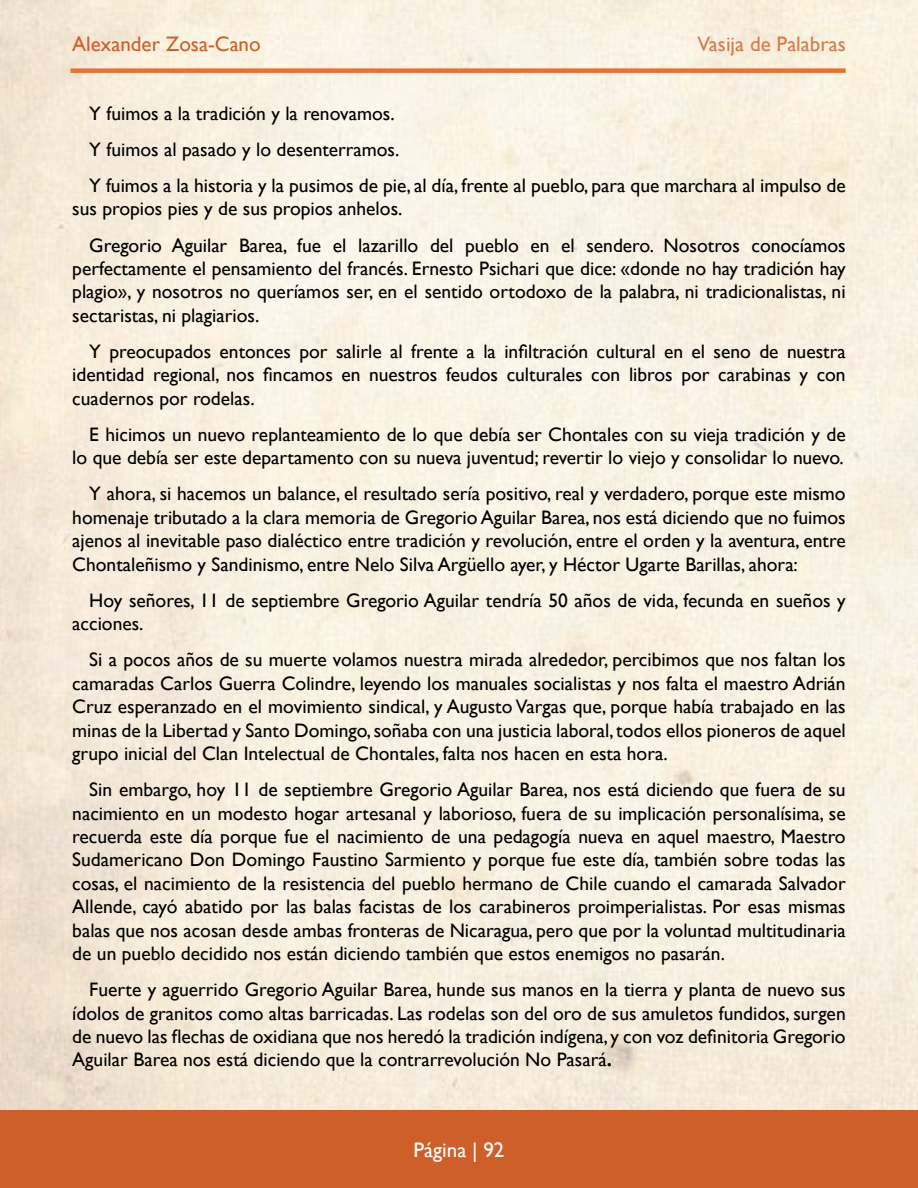
<style>
.page{position:relative;width:918px;height:1188px;background:#fff}
.page>*{position:absolute;margin:0;border:0;box-sizing:border-box;transform-origin:0 0}
.t1{font:21px "Gill Sans";color:#ce5f29}
.t2{font:21px "Gill Sans";color:#d67b4a}
.t3{font:21px "Gill Sans";color:#fff}
.t4{font:19.5px/23.4px "Gill Sans";color:#000;text-align:justify}
.s1{font-weight:700}
</style>
<div class="page">
<img style="left:0;top:0;width:918px;height:1111px">
<div style="left:0;top:1111px;width:918px;height:77px;background:#ce5f29"></div>
<div style="left:70px;top:68px;width:776px;height:5px;background:#e97030"></div>
<p class="t1" style="left:72px;top:32px;width:190px">Alexander Zosa-Cano</p>
<p class="t2" style="left:698px;top:32px;width:150px">Vasija de Palabras</p>
<p class="t4" style="left:89px;top:95px;width:758px;line-height:36.2px;text-align:left">Y fuimos a la tradición y la renovamos.<br>Y fuimos al pasado y lo desenterramos.<br>Y fuimos a la historia y la pusimos de pie, al día, frente al pueblo, para que marchara al impulso de</p>
<p class="t4" style="left:89px;top:191px;width:758px;line-height:36.2px;text-indent:-17px">sus propios pies y de sus propios anhelos.<br>Gregorio Aguilar Barea, fue el lazarillo del pueblo en el sendero. Nosotros conocíamos</p>
<p class="t4" style="left:72px;top:257px;width:775px">perfectamente el pensamiento del francés. Ernesto Psichari que dice: «donde no hay tradición hay plagio», y nosotros no queríamos ser, en el sentido ortodoxo de la palabra, ni tradicionalistas, ni sectaristas, ni plagiarios.</p>
<p class="t4" style="left:72px;top:340px;width:775px;text-indent:17px">Y preocupados entonces por salirle al frente a la infiltración cultural en el seno de nuestra identidad regional, nos fincamos en nuestros feudos culturales con libros por carabinas y con cuadernos por rodelas.</p>
<p class="t4" style="left:72px;top:423px;width:775px;text-align:right">E hicimos un nuevo replanteamiento de lo que debía ser Chontales con su vieja tradición y de lo que debía ser este departamento con su nueva juventud; revertir lo viejo y consolidar lo nuevo.</p>
<p class="t4" style="left:72px;top:483px;width:775px;text-indent:17px">Y ahora, si hacemos un balance, el resultado sería positivo, real y verdadero, porque este mismo homenaje tributado a la clara memoria de Gregorio Aguilar Barea, nos está diciendo que no fuimos ajenos al inevitable paso dialéctico entre tradición y revolución, entre el orden y la aventura, entre Chontaleñismo y Sandinismo, entre Nelo Silva Argüello ayer, y Héctor Ugarte Barillas, ahora:</p>
<p class="t4" style="left:72px;top:589px;width:775px;text-indent:17px">Hoy señores, 11 de septiembre Gregorio Aguilar tendría 50 años de vida, fecunda en sueños y acciones.</p>
<p class="t4" style="left:72px;top:648px;width:775px;text-indent:17px">Si a pocos años de su muerte volamos nuestra mirada alrededor, percibimos que nos faltan los camaradas Carlos Guerra Colindre, leyendo los manuales socialistas y nos falta el maestro Adrián Cruz esperanzado en el movimiento sindical, y Augusto Vargas que, porque había trabajado en las minas de la Libertad y Santo Domingo, soñaba con una justicia laboral, todos ellos pioneros de aquel grupo inicial del Clan Intelectual de Chontales, falta nos hacen en esta hora.</p>
<p class="t4" style="left:72px;top:778px;width:775px;text-indent:17px">Sin embargo, hoy 11 de septiembre Gregorio Aguilar Barea, nos está diciendo que fuera de su nacimiento en un modesto hogar artesanal y laborioso, fuera de su implicación personalísima, se recuerda este día porque fue el nacimiento de una pedagogía nueva en aquel maestro, Maestro Sudamericano Don Domingo Faustino Sarmiento y porque fue este día, también sobre todas las cosas, el nacimiento de la resistencia del pueblo hermano de Chile cuando el camarada Salvador Allende, cayó abatido por las balas facistas de los carabineros proimperialistas. Por esas mismas balas que nos acosan desde ambas fronteras de Nicaragua, pero que por la voluntad multitudinaria de un pueblo decidido nos están diciendo también que estos enemigos no pasarán.</p>
<p class="t4" style="left:72px;top:978px;width:775px;text-indent:17px">Fuerte y aguerrido Gregorio Aguilar Barea, hunde sus manos en la tierra y planta de nuevo sus ídolos de granitos como altas barricadas. Las rodelas son del oro de sus amuletos fundidos, surgen de nuevo las flechas de oxidiana que nos heredó la tradición indígena, y con voz definitoria Gregorio Aguilar Barea nos está diciendo que la contrarrevolución No Pasará<span class="s1">.</span></p>
<p class="t3" style="left:414px;top:1137px;width:92px">Página | 92</p>
</div>
